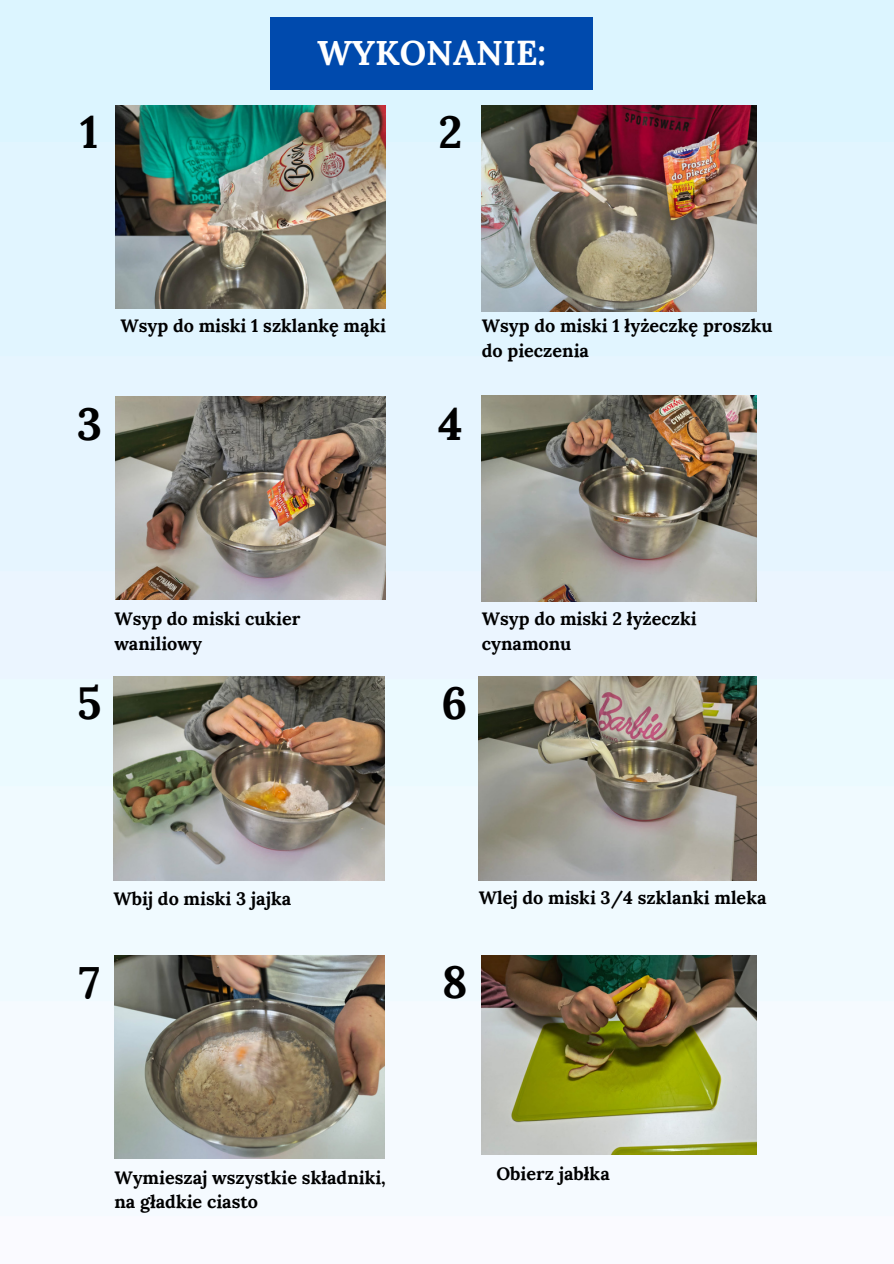
<style>
.page{position:relative;width:894px;height:1264px;background:#fff}
.page>*{position:absolute;margin:0;border:0;box-sizing:border-box;transform-origin:0 0}
.t1{font:700 45px "Lora";color:#000}
.t2{font:700 34.5px "Lora";color:#fff}
.t3{font:700 18px/24.8px "Lora";color:#000}
</style>
<div class="page">
<img style="left:0;top:0;width:893px;height:1159px">
<img style="left:115px;top:105px;width:270px;height:203px">
<img style="left:481px;top:105px;width:275px;height:206px">
<div style="left:270px;top:17px;width:322px;height:72px;background:#004aad"></div>
<img style="left:115px;top:397px;width:270px;height:202px">
<img style="left:481px;top:395px;width:275px;height:206px">
<img style="left:113px;top:676px;width:271px;height:204px">
<img style="left:478px;top:676px;width:278px;height:204px">
<img style="left:114px;top:955px;width:270px;height:203px">
<img style="left:481px;top:955px;width:275px;height:199px">
<p class="t1" style="left:80px;top:103px;width:20px">1</p>
<p class="t2" style="left:317px;top:30px;width:230px">WYKONANIE:</p>
<h1 class="t1" style="left:438px;top:103px;width:25px">2</h1>
<p class="t1" style="left:77px;top:394px;width:27px">3</p>
<p class="t3" style="left:120px;top:313px;width:267px">Wsyp do miski 1 szklankę mąki</p>
<p class="t3" style="left:481px;top:313px;width:292px">Wsyp do miski 1 łyżeczkę proszku do pieczenia</p>
<p class="t1" style="left:438px;top:394px;width:26px">4</p>
<p class="t1" style="left:77px;top:673px;width:26px">5</p>
<p class="t3" style="left:114px;top:606px;width:187px">Wsyp do miski cukier waniliowy</p>
<p class="t3" style="left:481px;top:606px;width:216px">Wsyp do miski 2 łyżeczki cynamonu</p>
<p class="t1" style="left:441px;top:673px;width:27px">6</p>
<p class="t3" style="left:113px;top:886px;width:179px">Wbij do miski 3 jajka</p>
<p class="t3" style="left:478px;top:885px;width:289px">Wlej do miski 3/4 szklanki mleka</p>
<p class="t1" style="left:79px;top:953px;width:23px">7</p>
<p class="t1" style="left:441px;top:953px;width:27px">8</p>
<p class="t3" style="left:114px;top:1164px;width:273px">Wymieszaj wszystkie składniki, na gładkie ciasto</p>
<p class="t3" style="left:496px;top:1160px;width:115px">Obierz jabłka</p>
</div>
